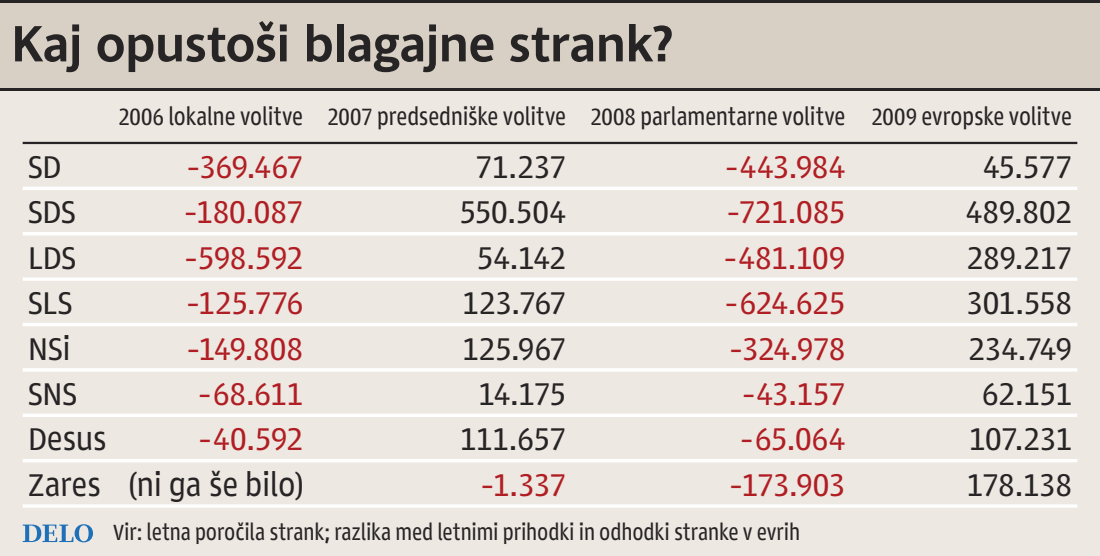
<style>
.page{position:relative;width:1100px;height:556px;background:#ede8e2}
.page>*{position:absolute;margin:0;border:0;box-sizing:border-box;transform-origin:0 0}
.t1{font:700 52px "Delo S";letter-spacing:-.005em;color:#272425}
.t2{font:32px/45.2px "Toti Mali Op 2";letter-spacing:.01em;color:#272425;text-align:center}
.t3{font:32px/45.2px "Toti Mali Op 2";letter-spacing:.01em;color:#b01e23;text-align:center}
.t4{font:condensed 24px "Toti Mali Op 2";letter-spacing:.025em;color:#272425}
.t5{font:condensed 22.4px "Toti Mali Op 2";letter-spacing:.025em;color:#272425}
</style>
<div class="page">
<hr style="left:23px;top:504px;width:1054px;height:3px;background:#fff">
<hr style="left:23px;top:459px;width:1054px;height:3px;background:#fff">
<svg style="left:23px;top:413px;width:1054px;height:4px;fill:#fff"></svg>
<hr style="left:23px;top:368px;width:1054px;height:3px;background:#fff">
<hr style="left:23px;top:323px;width:1054px;height:3px;background:#fff">
<hr style="left:23px;top:277px;width:1054px;height:4px;background:#fff">
<hr style="left:23px;top:232px;width:1054px;height:3px;background:#fff">
<hr style="left:23px;top:187px;width:1054px;height:3px;background:#fff">
<hr style="left:23px;top:142px;width:1054px;height:2px;background:#272425">
<svg style="left:23px;top:524px;width:70px;height:18px"></svg>
<div style="left:0;top:0;width:1100px;height:91px;background:#d8d0c5"></div>
<hr style="left:0;top:88px;width:1100px;height:3px;background:#272425">
<hr style="left:0;top:0;width:1100px;height:2px;background:#272425">
<h1 class="t1" style="left:11px;top:12px;width:664px">Kaj opustoši blagajne strank?</h1>
<p class="t4" style="left:119px;top:102px;width:186px">2006 lokalne volitve</p>
<p class="t4" style="left:328px;top:102px;width:239px">2007 predsedniške volitve</p>
<p class="t4" style="left:591px;top:102px;width:256px">2008 parlamentarne volitve</p>
<p class="t4" style="left:872px;top:102px;width:201px">2009 evropske volitve</p>
<p class="t2" style="left:28px;top:143px;width:80px;text-align:left">SD<br>SDS<br>LDS<br>SLS<br>NSi<br>SNS<br>Desus<br>Zares</p>
<p class="t3" style="left:183px;top:143px;width:121px">–369.467 –180.087 –598.592 –125.776 –149.808 –68.611 –40.592</p>
<p class="t2" style="left:130px;top:460px;width:175px">(ni ga še bilo)</p>
<p class="t2" style="left:460px;top:143px;width:107px">71.237<br>550.504<br>54.142<br>123.767<br>125.967<br>14.175<br>111.657</p>
<p class="t3" style="left:479px;top:460px;width:88px">–1.337</p>
<p class="t3" style="left:722px;top:143px;width:124px">–443.984 –721.085 –481.109 –624.625 –324.978 –43.157 –65.064 –173.903</p>
<p class="t2" style="left:966px;top:143px;width:107px">45.577<br>489.802<br>289.217<br>301.558<br>234.749<br>62.151<br>107.231<br>178.138</p>
<p class="t5" style="left:113px;top:518px;width:688px">Vir: letna poročila strank; razlika med letnimi prihodki in odhodki stranke v evrih</p>
</div>
